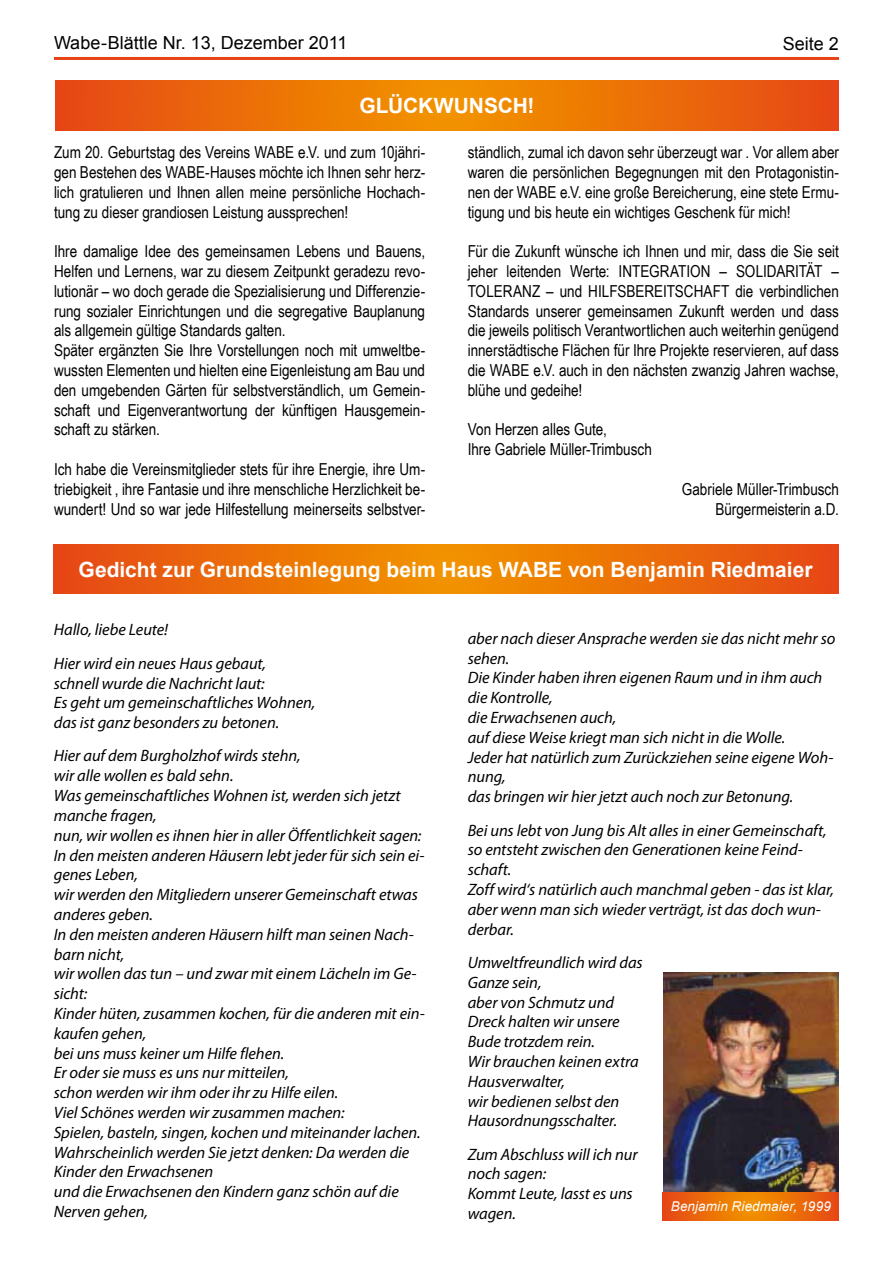
<style>
.page{position:relative;width:893px;height:1263px;background:#fff}
.page>*{position:absolute;margin:0;border:0;box-sizing:border-box;transform-origin:0 0}
.t1{font:700 21px "Arial";color:#fff}
.t2{font:18px "Arial";color:#000}
.t3{font:italic 16.5px/19.8px "Myriad Pro";letter-spacing:-.005em;color:#000}
.t4{font:16.5px/19.8px "Arial Narrow";color:#000;text-align:justify}
.t5{font:italic 13.5px "Arial";letter-spacing:.01em;color:#fff}
</style>
<div class="page">
<svg style="left:55px;top:81px;width:784px;height:49px;background:#eb6e08"></svg>
<svg style="left:54px;top:544px;width:783px;height:50px;background:#eb6e08"></svg>
<img style="left:663px;top:973px;width:175px;height:220px">
<svg style="left:663px;top:1193px;width:176px;height:27px;background:#eb6d08"></svg>
<hr style="left:54px;top:57px;width:785px;height:3px;background:#e64415">
<p class="t2" style="left:54px;top:30px;width:295px">Wabe-Blättle Nr. 13, Dezember 2011</p>
<p class="t2" style="left:783px;top:32px;width:58px">Seite 2</p>
<p class="t1" style="left:359px;top:92px;width:177px">GLÜCKWUNSCH!</p>
<p class="t4" style="left:468px;top:142px;width:373px">ständlich, zumal ich davon sehr überzeugt war . Vor allem aber waren die persönlichen Begegnungen mit den Protagonistin&shy;nen der WABE e.V. eine große Bereicherung, eine stete Ermu&shy;tigung und bis heute ein wichtiges Geschenk für mich!</p>
<p class="t4" style="left:468px;top:241px;width:373px">Für die Zukunft wünsche ich Ihnen und mir, dass die Sie seit jeher leitenden Werte: INTEGRATION – SOLIDARITÄT – TOLERANZ – und HILFSBEREITSCHAFT die verbindlichen Standards unserer gemeinsamen Zukunft werden und dass die jeweils politisch Verantwortlichen auch weiterhin genügend innerstädtische Flächen für Ihre Projekte reservieren, auf dass die WABE e.V. auch in den nächsten zwanzig Jahren wachse, blühe und gedeihe!</p>
<p class="t4" style="left:468px;top:419px;width:186px">Von Herzen alles Gute,<br>Ihre Gabriele Müller-Trimbusch</p>
<p class="t4" style="left:682px;top:478px;width:159px;text-align:right">Gabriele Müller-Trimbusch<br>Bürgermeisterin a.D.</p>
<p class="t4" style="left:54px;top:142px;width:373px">Zum 20. Geburtstag des Vereins WABE e.V. und zum 10jähri&shy;gen Bestehen des WABE-Hauses möchte ich Ihnen sehr herz&shy;lich gratulieren und Ihnen allen meine persönliche Hochach&shy;tung zu dieser grandiosen Leistung aussprechen!</p>
<p class="t4" style="left:54px;top:241px;width:373px;text-align:left">Ihre damalige Idee des gemeinsamen Lebens und Bauens, Helfen und Lernens, war zu diesem Zeitpunkt geradezu revo&shy;lutionär – wo doch gerade die Spezialisierung und Differenzie&shy;rung sozialer Einrichtungen und die segregative Bauplanung als allgemein gültige Standards galten.<br>Später ergänzten Sie Ihre Vorstellungen noch mit umweltbe&shy;wussten Elementen und hielten eine Eigenleistung am Bau und den umgebenden Gärten für selbstverständlich, um Gemein&shy;schaft und Eigenverantwortung der künftigen Hausgemein&shy;schaft zu stärken.</p>
<p class="t4" style="left:54px;top:459px;width:373px">Ich habe die Vereinsmitglieder stets für ihre Energie, ihre Um&shy;triebigkeit , ihre Fantasie und ihre menschliche Herzlichkeit be&shy;wundert! Und so war jede Hilfestellung meinerseits selbstver-</p>
<p class="t1" style="left:79px;top:555px;width:736px">Gedicht zur Grundsteinlegung beim Haus WABE von Benjamin Riedmaier</p>
<p class="t3" style="left:54px;top:613px;width:214px;line-height:33.3px">Hallo, liebe Leute!<br>Hier wird ein neues Haus gebaut,</p>
<p class="t3" style="left:54px;top:673px;width:263px">schnell wurde die Nachricht laut:<br>Es geht um gemeinschaftliches Wohnen, das ist ganz besonders zu betonen.</p>
<p class="t3" style="left:54px;top:746px;width:372px">Hier auf dem Burgholzhof wirds stehn,<br>wir alle wollen es bald sehn.<br>Was gemeinschaftliches Wohnen ist, werden sich jetzt manche fragen,<br>nun, wir wollen es ihnen hier in aller Öffentlichkeit sagen:<br>In den meisten anderen Häusern lebt jeder für sich sein ei&shy;genes Leben,<br>wir werden den Mitgliedern unserer Gemeinschaft etwas anderes geben.<br>In den meisten anderen Häusern hilft man seinen Nach&shy;barn nicht,<br>wir wollen das tun – und zwar mit einem Lächeln im Ge&shy;sicht:<br>Kinder hüten, zusammen kochen, für die anderen mit ein&shy;kaufen gehen,<br>bei uns muss keiner um Hilfe flehen.<br>Er oder sie muss es uns nur mitteilen,<br>schon werden wir ihm oder ihr zu Hilfe eilen.<br>Viel Schönes werden wir zusammen machen:<br>Spielen, basteln, singen, kochen und miteinander lachen.<br>Wahrscheinlich werden Sie jetzt denken: Da werden die Kinder den Erwachsenen<br>und die Erwachsenen den Kindern ganz schön auf die Nerven gehen,</p>
<p class="t3" style="left:468px;top:628px;width:369px">aber nach dieser Ansprache werden sie das nicht mehr so sehen.<br>Die Kinder haben ihren eigenen Raum und in ihm auch die Kontrolle,<br>die Erwachsenen auch,<br>auf diese Weise kriegt man sich nicht in die Wolle.<br>Jeder hat natürlich zum Zurückziehen seine eigene Woh&shy;nung,<br>das bringen wir hier jetzt auch noch zur Betonung.</p>
<p class="t3" style="left:468px;top:820px;width:368px">Bei uns lebt von Jung bis Alt alles in einer Gemeinschaft, so entsteht zwischen den Generationen keine Feind&shy;schaft.<br>Zoff wird‘s natürlich auch manchmal geben - das ist klar, aber wenn man sich wieder verträgt, ist das doch wun&shy;derbar.</p>
<p class="t3" style="left:468px;top:952px;width:176px">Umweltfreundlich wird das<br>Ganze sein,<br>aber von Schmutz und<br>Dreck halten wir unsere<br>Bude trotzdem rein.<br>Wir brauchen keinen extra<br>Hausverwalter,<br>wir bedienen selbst den<br>Hausordnungsschalter.</p>
<p class="t3" style="left:468px;top:1144px;width:171px">Zum Abschluss will ich nur noch sagen:<br>Kommt Leute, lasst es uns wagen.</p>
<p class="t5" style="left:671px;top:1198px;width:162px">Benjamin Riedmaier, 1999</p>
</div>
